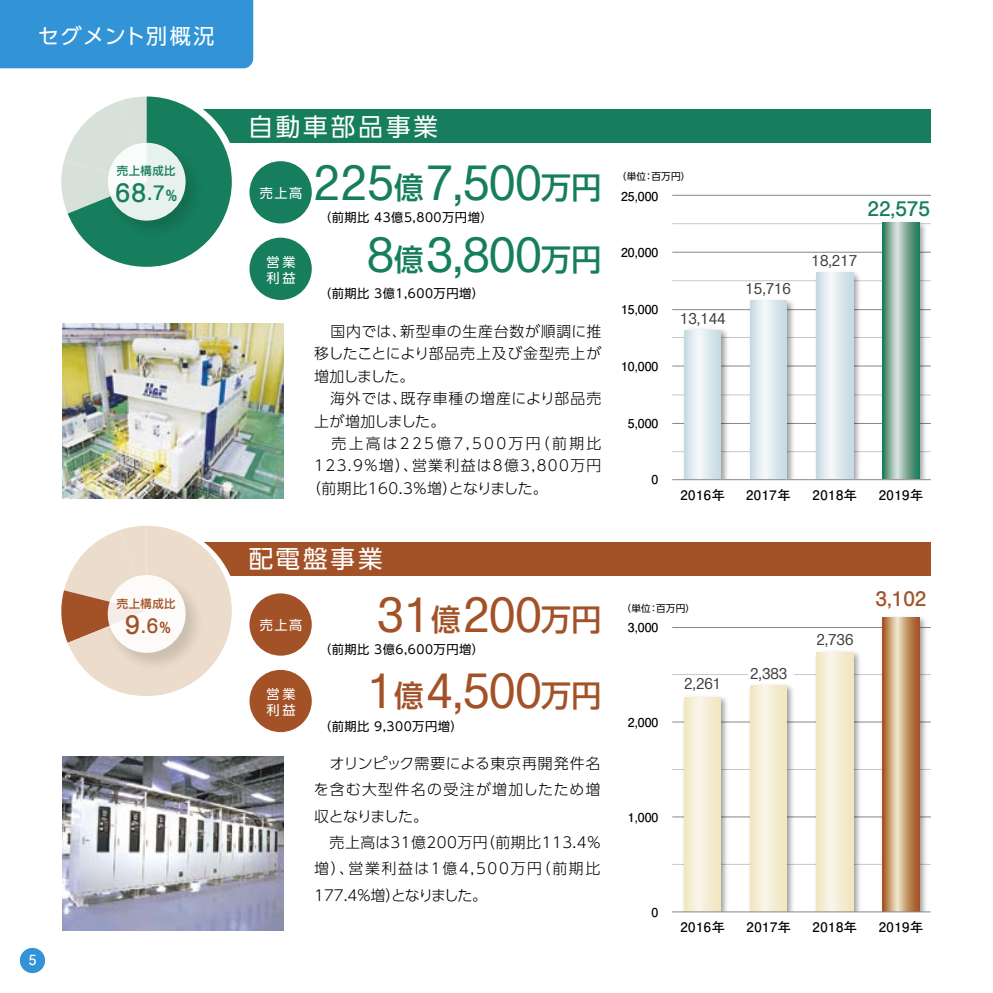
<style>
.page{position:relative;width:993px;height:993px;background:#fff}
.page>*{position:absolute;margin:0;border:0;box-sizing:border-box;transform-origin:0 0}
.t1{font:43.4px "Ntoday Std Regular KS";letter-spacing:-.02em;color:#167e5d}
.t2{font:43.4px/76.5px "Ntoday Std Regular KS";letter-spacing:-.02em;color:#a35228}
.t3{font:24.5px "UD Shin Go Pr 6";letter-spacing:.125em;color:#fff}
.t4{font:22.22px "Ntoday Std Medium KL";color:#167e5d}
.t5{font:21px "UD Shin Go Pr 6";letter-spacing:.065em;color:#fff}
.t6{font:17.5px "Ntoday Std Medium KL";color:#167e5d}
.t7{font:17.5px "Ntoday Std Medium KL";color:#a35228}
.t8{font:17.32px "Ntoday Std Medium KL";color:#a35228}
.t9{font:300 14.88px/26.2px "UD Shin Go Pr 6";letter-spacing:.05em;color:#000}
.t10{font:300 14.88px "UD Shin Go Pr 6";letter-spacing:.095em;color:#000}
.t11{font:300 14.88px "UD Shin Go Pr 6";letter-spacing:.16em;color:#000}
.t12{font:300 14.88px "UD Shin Go Pr 6";letter-spacing:-.005em;color:#000}
.t13{font:300 14.88px "UD Shin Go Pr 6";letter-spacing:-.055em;color:#000}
.t14{font:700 14px "Futo Go B101 Pr 5";color:#fff}
.t15{font:700 13.12px "Futo Go B101 Pr 5";letter-spacing:.04em;color:#000}
.t16{font:13.12px "Ntoday Std Regular KL";color:#3f3d3c}
.t17{font:13.12px/16.3px "UD Shin Go Pr 6";letter-spacing:.17em;color:#fff}
.t18{font:12.25px "UD Shin Go Pr 6";letter-spacing:.04em;color:#000}
.t19{font:700 12.25px "Futo Go B101 Pro";color:#000}
.t20{font:500 11.38px "Shin Go Pr 5";letter-spacing:.04em;color:#167e5d}
.t21{font:500 11.38px "Shin Go Pr 5";letter-spacing:.04em;color:#a35228}
.t22{font:9.62px "UD Shin Go Pr 6";letter-spacing:.02em;color:#000}
.s1{font-size:17.32px}
.s2{font-family:"Ntoday Std De Bold KL";font-size:13.3px}
.s3{font-size:22.22px}
.s4{font-family:"UD Shin Go Pr 6";font-weight:500;font-size:29.93px}
</style>
<div class="page">
<hr style="left:672px;top:394px;width:258px;height:1px;background:#c8c8c9">
<hr style="left:672px;top:721px;width:258px;height:1px;background:#878788">
<hr style="left:672px;top:816px;width:258px;height:1px;background:#878788">
<hr style="left:672px;top:769px;width:258px;height:1px;background:#c8c8c9">
<hr style="left:672px;top:674px;width:258px;height:1px;background:#c8c8c9">
<hr style="left:672px;top:627px;width:258px;height:1px;background:#878788">
<hr style="left:672px;top:863px;width:258px;height:1px;background:#c8c8c9">
<img style="left:877px;top:617px;width:51px;height:294px">
<svg style="left:882px;top:617px;width:36px;height:294px;background:#c7996f"></svg>
<img style="left:811px;top:651px;width:51px;height:260px">
<svg style="left:816px;top:652px;width:36px;height:259px;background:#f4edd3"></svg>
<img style="left:745px;top:685px;width:51px;height:226px">
<svg style="left:750px;top:685px;width:36px;height:226px;background:#f4edd3"></svg>
<img style="left:679px;top:696px;width:51px;height:215px">
<svg style="left:684px;top:697px;width:36px;height:214px;background:#f4edd3"></svg>
<div style="left:151px;top:109px;width:779px;height:34px;background:#167e5d"></div>
<svg style="left:61px;top:96px;width:171px;height:171px"></svg>
<img style="left:101px;top:136px;width:108px;height:108px">
<div style="left:108px;top:143px;width:77px;height:77px;background:linear-gradient(to right,#f8faf9,#e3efeb);border-radius:50%"></div>
<div style="left:151px;top:541px;width:779px;height:34px;background:#a35228"></div>
<svg style="left:61px;top:525px;width:171px;height:171px"></svg>
<img style="left:101px;top:568px;width:108px;height:107px">
<div style="left:108px;top:575px;width:77px;height:77px;background:#fff;border-radius:50%"></div>
<div style="left:0;top:0;width:253px;height:68px;background:#3294d6"></div>
<div style="left:249px;top:161px;width:62px;height:62px;background:#167e5d;border-radius:50%"></div>
<div style="left:249px;top:237px;width:62px;height:63px;background:#167e5d;border-radius:50%"></div>
<div style="left:249px;top:593px;width:62px;height:62px;background:#a35228;border-radius:50%"></div>
<div style="left:249px;top:669px;width:62px;height:63px;background:#a35228;border-radius:50%"></div>
<img style="left:62px;top:756px;width:221px;height:174px">
<img style="left:62px;top:324px;width:221px;height:174px">
<div style="left:747px;top:658px;width:46px;height:23px;background:#fff"></div>
<hr style="left:672px;top:252px;width:258px;height:1px;background:#878788">
<hr style="left:672px;top:365px;width:258px;height:1px;background:#878788">
<hr style="left:672px;top:423px;width:258px;height:1px;background:#878788">
<hr style="left:672px;top:451px;width:258px;height:1px;background:#c8c8c9">
<hr style="left:672px;top:337px;width:258px;height:1px;background:#c8c8c9">
<hr style="left:672px;top:280px;width:258px;height:1px;background:#c8c8c9">
<hr style="left:672px;top:223px;width:258px;height:1px;background:#c8c8c9">
<hr style="left:672px;top:309px;width:258px;height:1px;background:#878788">
<hr style="left:672px;top:195px;width:258px;height:1px;background:#878788">
<div style="left:20px;top:947px;width:25px;height:25px;background:#3294d6;border-radius:50%"></div>
<img style="left:877px;top:222px;width:52px;height:257px">
<svg style="left:882px;top:222px;width:36px;height:257px;background:#7daa99"></svg>
<img style="left:811px;top:272px;width:52px;height:207px">
<svg style="left:816px;top:272px;width:36px;height:207px"></svg>
<img style="left:745px;top:300px;width:52px;height:179px">
<svg style="left:750px;top:300px;width:36px;height:179px"></svg>
<img style="left:679px;top:329px;width:51px;height:150px">
<svg style="left:684px;top:330px;width:36px;height:149px"></svg>
<hr style="left:671px;top:911px;width:259px;height:1px;background:#878788">
<hr style="left:672px;top:479px;width:258px;height:1px;background:#878788">
<h3 class="t5" style="left:38px;top:19px;width:178px">セグメント別概況</h3>
<p class="t20" style="left:117px;top:162px;width:60px">売上構成比</p>
<h3 class="t4" style="left:116px;top:177px;width:63px">68<span class="s1">.7</span><span class="s2">%</span></h3>
<p class="t21" style="left:117px;top:593px;width:60px">売上構成比</p>
<p class="t8" style="left:125px;top:613px;width:47px"><span class="s3">9</span>.6<span class="s2">%</span></p>
<p class="t14" style="left:29px;top:948px;width:9px">5</p>
<h2 class="t3" style="left:248px;top:106px;width:191px">自動車部品事業</h2>
<p class="t17" style="left:260px;top:184px;width:44px">売上高</p>
<p class="t17" style="left:266px;top:253px;width:31px">営業利益</p>
<h1 class="t1" style="left:313px;top:152px;width:289px">225<span class="s4">億</span>7,500<span class="s4">万円</span></h1>
<p class="t18" style="left:319px;top:207px;width:175px">（前期比 43億5,800万円増）</p>
<h1 class="t1" style="left:367px;top:224px;width:236px">8<span class="s4">億</span>3,800<span class="s4">万円</span></h1>
<p class="t18" style="left:319px;top:284px;width:166px">（前期比 3億1,600万円増）</p>
<p class="t9" style="left:330px;top:317px;width:272px">国内では、新型車の生産台数が順調に推</p>
<p class="t9" style="left:314px;top:340px;width:288px">移したことにより部品売上及び金型売上が</p>
<p class="t9" style="left:314px;top:362px;width:102px">増加しました。</p>
<p class="t9" style="left:314px;top:385px;width:288px">　海外では、既存車種の増産により部品売</p>
<p class="t13" style="left:314px;top:409px;width:132px">上が増加しました。</p>
<p class="t11" style="left:314px;top:431px;width:288px">　売上高は225億7,500万円（前期比</p>
<p class="t10" style="left:314px;top:453px;width:288px">123.9％増）、営業利益は8億3,800万円</p>
<p class="t12" style="left:306px;top:476px;width:252px">（前期比160.3％増）となりました。　</p>
<h2 class="t3" style="left:249px;top:538px;width:135px">配電盤事業</h2>
<p class="t17" style="left:260px;top:616px;width:44px">売上高</p>
<p class="t17" style="left:266px;top:685px;width:31px">営業利益</p>
<h1 class="t2" style="left:367px;top:573px;width:236px">31<span class="s4">億</span>200<span class="s4">万円<br></span>1<span class="s4">億</span>4,500<span class="s4">万円</span></h1>
<p class="t18" style="left:319px;top:639px;width:166px">（前期比 3億6,600万円増）</p>
<p class="t18" style="left:319px;top:716px;width:145px">（前期比 9,300万円増）</p>
<p class="t9" style="left:314px;top:749px;width:289px">　オリンピック需要による東京再開発件名を含む大型件名の受注が増加したため増収となりました。<br>　売上高は31億200万円（前期比113.4％増）、営業利益は1億4,500万円（前期比<br>177.4％増）となりました。</p>
<p class="t22" style="left:616px;top:168px;width:75px">（単位：百万円）</p>
<p class="t19" style="left:620px;top:186px;width:39px">25,000</p>
<p class="t19" style="left:620px;top:242px;width:39px">20,000</p>
<p class="t19" style="left:620px;top:299px;width:39px">15,000</p>
<p class="t19" style="left:620px;top:356px;width:39px">10,000</p>
<p class="t19" style="left:627px;top:413px;width:32px">5,000</p>
<p class="t19" style="left:651px;top:470px;width:8px">0</p>
<p class="t16" style="left:679px;top:309px;width:47px">13,144</p>
<p class="t16" style="left:745px;top:279px;width:47px">15,716</p>
<p class="t6" style="left:867px;top:196px;width:64px">22,575</p>
<p class="t16" style="left:811px;top:251px;width:47px">18,217</p>
<p class="t15" style="left:680px;top:484px;width:46px">2016年</p>
<p class="t15" style="left:745px;top:484px;width:46px">2017年</p>
<p class="t15" style="left:812px;top:484px;width:46px">2018年</p>
<p class="t15" style="left:878px;top:484px;width:46px">2019年</p>
<p class="t22" style="left:621px;top:600px;width:75px">（単位：百万円）</p>
<p class="t19" style="left:627px;top:617px;width:32px">3,000</p>
<p class="t19" style="left:627px;top:712px;width:32px">2,000</p>
<p class="t16" style="left:684px;top:674px;width:39px">2,261</p>
<p class="t16" style="left:750px;top:663px;width:39px">2,383</p>
<p class="t16" style="left:816px;top:630px;width:39px">2,736</p>
<p class="t7" style="left:875px;top:586px;width:52px">3,102</p>
<p class="t19" style="left:627px;top:807px;width:32px">1,000</p>
<p class="t19" style="left:651px;top:902px;width:8px">0</p>
<p class="t15" style="left:680px;top:916px;width:46px">2016年</p>
<p class="t15" style="left:746px;top:916px;width:46px">2017年</p>
<p class="t15" style="left:812px;top:916px;width:46px">2018年</p>
<p class="t15" style="left:878px;top:916px;width:46px">2019年</p>
</div>
